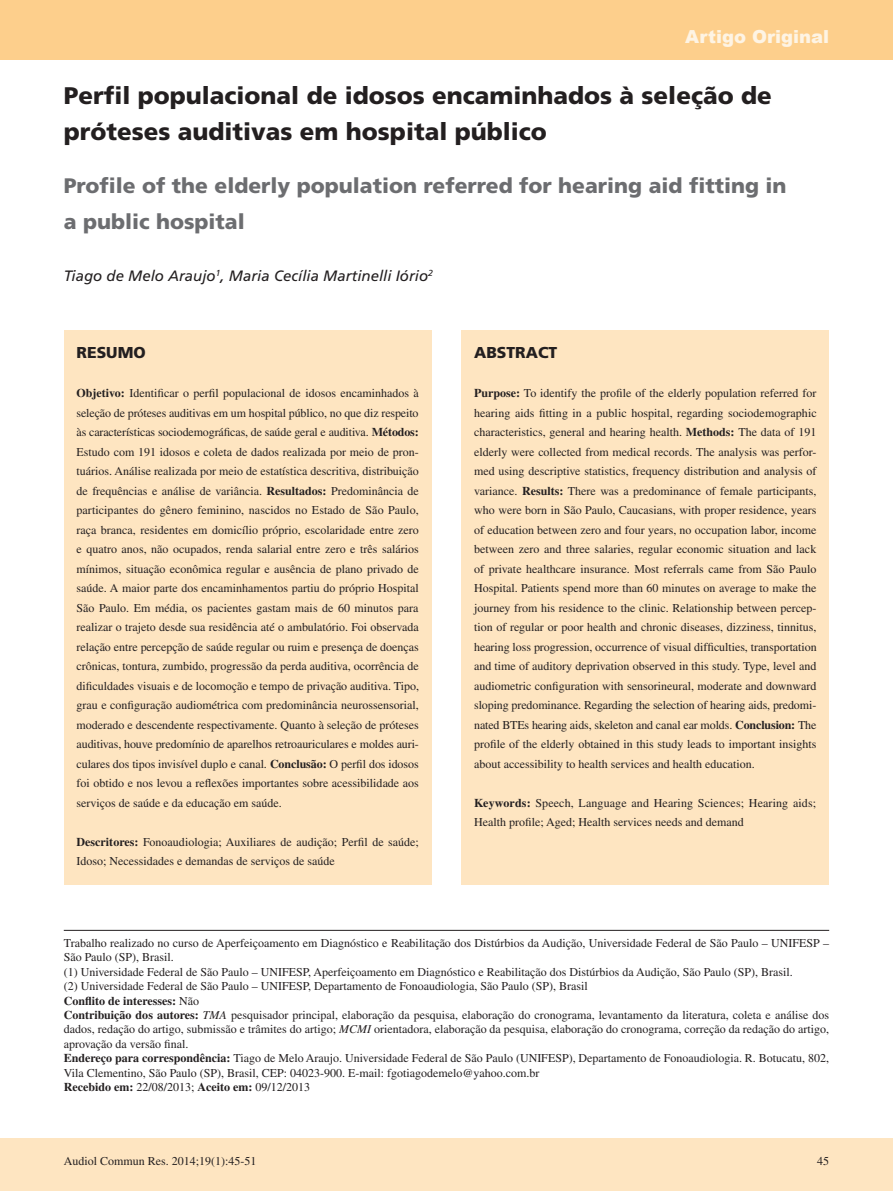
<style>
.page{position:relative;width:893px;height:1191px;background:#fff}
.page>*{position:absolute;margin:0;border:0;box-sizing:border-box;transform-origin:0 0}
.Título{font:900 24px/36px "Frutiger";color:#231f20}
.Título-secundário{font:900 21px/36px "Frutiger";color:#6c6d70}
.t1{font:900 18px "Arial";color:#fef4e4}
.Sessão{font:900 15.75px "Frutiger";color:#231f20}
.Autores{font:italic 15px "Frutiger";color:#231f20}
.Resumo{font:12px/19.5px "Times";color:#231f20;text-align:justify}
.Rodapé_sem_linha{font:12px/14.4px "Times";color:#231f20;text-align:justify}
.Rodapé{font:12px/14.4px "Times";color:#231f20}
.Rodapé_sem_linha-2{font:700 12px "Times";color:#231f20}
.Cabeça{font:12px "Times";color:#231f20}
.s1{font-weight:700}
.s2{font-weight:400}
.s3{font-style:italic}
</style>
<div class="page">
<div style="left:0;top:1138px;width:893px;height:53px;background:#fee5c1"></div>
<div style="left:0;top:0;width:893px;height:60px;background:#fdcf8c"></div>
<div style="left:65px;top:330px;width:367px;height:555px;background:#fee5c1"></div>
<div style="left:461px;top:330px;width:368px;height:555px;background:#fee5c1"></div>
<hr style="left:64px;top:930px;width:765px;height:1px;background:#231f20">
<h3 class="t1" style="left:685px;top:23px;width:145px">Artigo Original</h3>
<p class="Título" style="left:64px;top:78px;width:709px">Perfil populacional de idosos encaminhados à seleção de próteses auditivas em hospital público</p>
<p class="Título-secundário" style="left:64px;top:168px;width:724px">Profile of the elderly population referred for hearing aid fitting in a public hospital</p>
<p class="Autores" style="left:64px;top:267px;width:371px">Tiago de Melo Araujo<sup>1</sup>, Maria Cecília Martinelli Iório<sup>2</sup></p>
<p class="Sessão" style="left:77px;top:343px;width:71px">RESUMO</p>
<p class="Resumo" style="left:77px;top:383px;width:344px"><span class="s1">Objetivo:</span> Identificar o perfil populacional de idosos encaminhados à seleção de próteses auditivas em um hospital público, no que diz respeito às características sociodemográficas, de saúde geral e auditiva. <span class="s1">Métodos:<br></span>Estudo com 191 idosos e coleta de dados realizada por meio de pron&shy;tuários. Análise realizada por meio de estatística descritiva, distribuição de frequências e análise de variância. <span class="s1">Resultados:</span> Predominância de participantes do gênero feminino, nascidos no Estado de São Paulo, raça branca, residentes em domicílio próprio, escolaridade entre zero e quatro anos, não ocupados, renda salarial entre zero e três salários mínimos, situação econômica regular e ausência de plano privado de saúde. A maior parte dos encaminhamentos partiu do próprio Hospital São Paulo. Em média, os pacientes gastam mais de 60 minutos para realizar o trajeto desde sua residência até o ambulatório. Foi observada relação entre percepção de saúde regular ou ruim e presença de doenças crônicas, tontura, zumbido, progressão da perda auditiva, ocorrência de dificuldades visuais e de locomoção e tempo de privação auditiva. Tipo, grau e configuração audiométrica com predominância neurossensorial, moderado e descendente respectivamente. Quanto à seleção de próteses auditivas, houve predomínio de aparelhos retroauriculares e moldes auri&shy;culares dos tipos invisível duplo e canal. <span class="s1">Conclusão:</span> O perfil dos idosos foi obtido e nos levou a reflexões importantes sobre acessibilidade aos serviços de saúde e da educação em saúde.</p>
<p class="Resumo" style="left:77px;top:832px;width:344px"><span class="s1">Descritores:</span> Fonoaudiologia; Auxiliares de audição; Perfil de saúde;<br>Idoso; Necessidades e demandas de serviços de saúde</p>
<p class="Sessão" style="left:474px;top:343px;width:85px">ABSTRACT</p>
<p class="Resumo" style="left:474px;top:383px;width:344px"><span class="s1">Purpose:</span> To identify the profile of the elderly population referred for hearing aids fitting in a public hospital, regarding sociodemographic characteristics, general and hearing health. <span class="s1">Methods:</span> The data of 191 elderly were collected from medical records. The analysis was perfor&shy;med using descriptive statistics, frequency distribution and analysis of variance. <span class="s1">Results:</span> There was a predominance of female participants, who were born in São Paulo, Caucasians, with proper residence, years of education between zero and four years, no occupation labor, income between zero and three salaries, regular economic situation and lack of private healthcare insurance. Most referrals came from São Paulo Hospital. Patients spend more than 60 minutes on average to make the journey from his residence to the clinic. Relationship between percep&shy;tion of regular or poor health and chronic diseases, dizziness, tinnitus, hearing loss progression, occurrence of visual difficulties, transportation and time of auditory deprivation observed in this study. Type, level and audiometric configuration with sensorineural, moderate and downward sloping predominance. Regarding the selection of hearing aids, predomi&shy;nated BTEs hearing aids, skeleton and canal ear molds. <span class="s1">Conclusion:</span> The profile of the elderly obtained in this study leads to important insights about accessibility to health services and health education.</p>
<p class="Resumo" style="left:474px;top:793px;width:344px"><span class="s1">Keywords:</span> Speech, Language and Hearing Sciences; Hearing aids;<br>Health profile; Aged; Health services needs and demand</p>
<p class="Rodapé" style="left:64px;top:935px;width:767px">Trabalho realizado no curso de Aperfeiçoamento em Diagnóstico e Reabilitação dos Distúrbios da Audição, Universidade Federal de São Paulo – UNIFESP –<br>São Paulo (SP), Brasil.</p>
<p class="Rodapé_sem_linha" style="left:64px;top:964px;width:731px">(1) Universidade Federal de São Paulo – UNIFESP, Aperfeiçoamento em Diagnóstico e Reabilitação dos Distúrbios da Audição, São Paulo (SP), Brasil.</p>
<p class="Rodapé_sem_linha" style="left:64px;top:979px;width:525px">(2) Universidade Federal de São Paulo – UNIFESP, Departamento de Fonoaudiologia, São Paulo (SP), Brasil</p>
<p class="Rodapé_sem_linha-2" style="left:64px;top:993px;width:137px">Conflito de interesses: <span class="s2">Não</span></p>
<p class="Rodapé_sem_linha" style="left:64px;top:1007px;width:767px"><span class="s1">Contribuição dos autores:</span> <span class="s3">TMA</span> pesquisador principal, elaboração da pesquisa, elaboração do cronograma, levantamento da literatura, coleta e análise dos dados, redação do artigo, submissão e trâmites do artigo; <span class="s3">MCMI</span> orientadora, elaboração da pesquisa, elaboração do cronograma, correção da redação do artigo, aprovação da versão final.</p>
<p class="Rodapé_sem_linha" style="left:64px;top:1051px;width:767px"><span class="s1">Endereço para correspondência:</span> Tiago de Melo Araujo. Universidade Federal de São Paulo (UNIFESP), Departamento de Fonoaudiologia. R. Botucatu, 802,<br>Vila Clementino, São Paulo (SP), Brasil, CEP: 04023-900. E-mail: fgotiagodemelo@yahoo.com.br</p>
<p class="Rodapé_sem_linha" style="left:64px;top:1079px;width:248px"><span class="s1">Recebido em:</span> 22/08/2013; <span class="s1">Aceito em:</span> 09/12/2013</p>
<p class="Resumo" style="left:64px;top:1151px;width:194px">Audiol Commun Res. 2014;19(1):45-51</p>
<p class="Cabeça" style="left:817px;top:1154px;width:13px">45</p>
</div>
